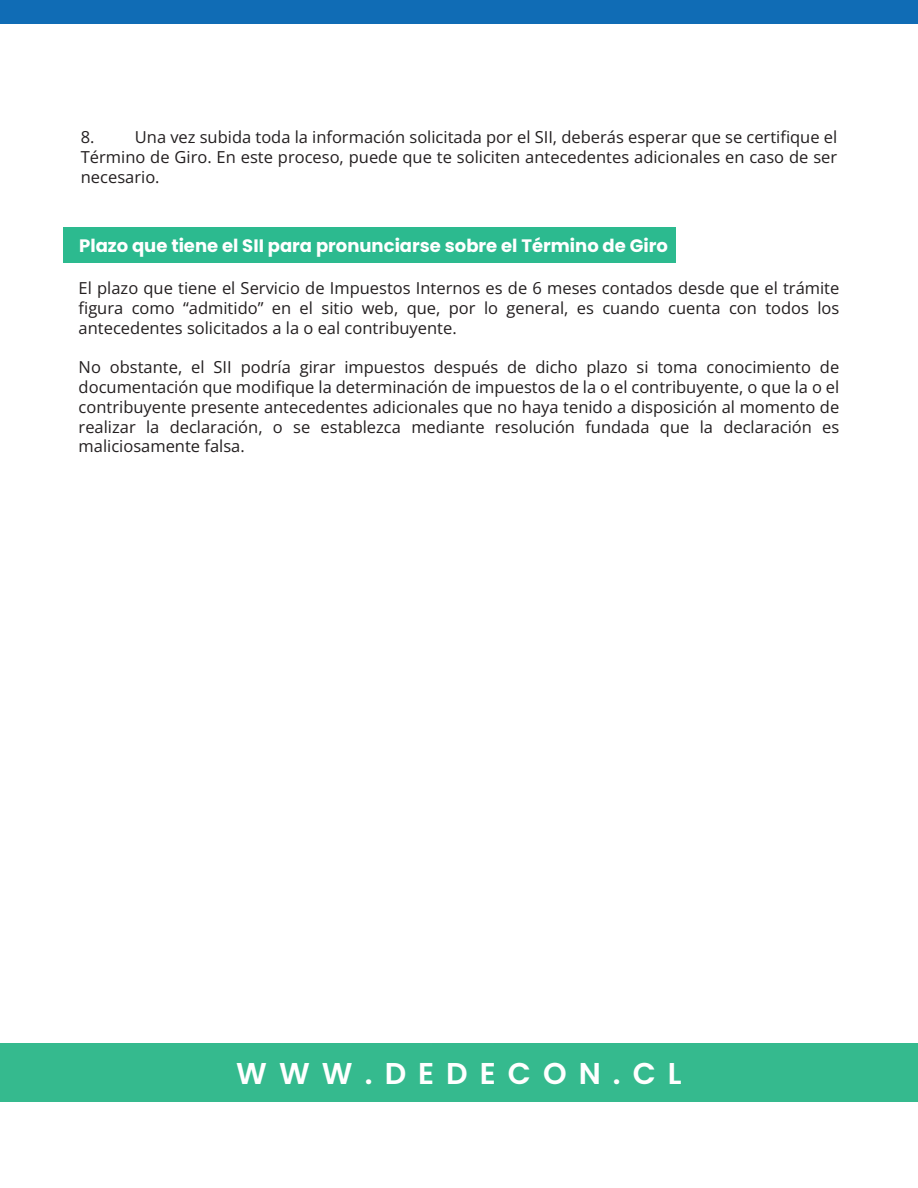
<style>
.page{position:relative;width:918px;height:1188px;background:#fff}
.page>*{position:absolute;margin:0;border:0;box-sizing:border-box;transform-origin:0 0}
.t1{font:600 30.15px "Poppins";letter-spacing:.4em;color:#fff}
.t2{font:700 18px "Poppins";color:#fff}
.t3{font:16.5px/19.8px "Open Sans";color:#231f20;text-align:justify}
</style>
<div class="page">
<div style="left:0;top:0;width:918px;height:24px;background:#106cb5"></div>
<div style="left:63px;top:227px;width:613px;height:35px;background:#2cba8f"></div>
<div style="left:0;top:1043px;width:918px;height:59px;background:#35ba8e"></div>
<p class="t3" style="left:81px;top:127px;width:758px;text-indent:54px">Una vez subida toda la información solicitada por el SII, deberás esperar que se certifique el Término de Giro. En este proceso, puede que te soliciten antecedentes adicionales en caso de ser necesario.</p>
<p class="t3" style="left:81px;top:127px;width:15px">8.</p>
<p class="t2" style="left:79px;top:236px;width:590px">Plazo que tiene el SII para pronunciarse sobre el Término de Giro</p>
<p class="t3" style="left:79px;top:278px;width:762px">El plazo que tiene el Servicio de Impuestos Internos es de 6 meses contados desde que el trámite figura como “admitido” en el sitio web, que, por lo general, es cuando cuenta con todos los antecedentes solicitados a la o eal contribuyente.</p>
<p class="t3" style="left:79px;top:357px;width:762px">No obstante, el SII podría girar impuestos después de dicho plazo si toma conocimiento de documentación que modifique la determinación de impuestos de la o el contribuyente, o que la o el contribuyente presente antecedentes adicionales que no haya tenido a disposición al momento de realizar la declaración, o se establezca mediante resolución fundada que la declaración es maliciosamente falsa.</p>
<h1 class="t1" style="left:236px;top:1056px;width:447px">WWW.DEDECON.CL</h1>
</div>
